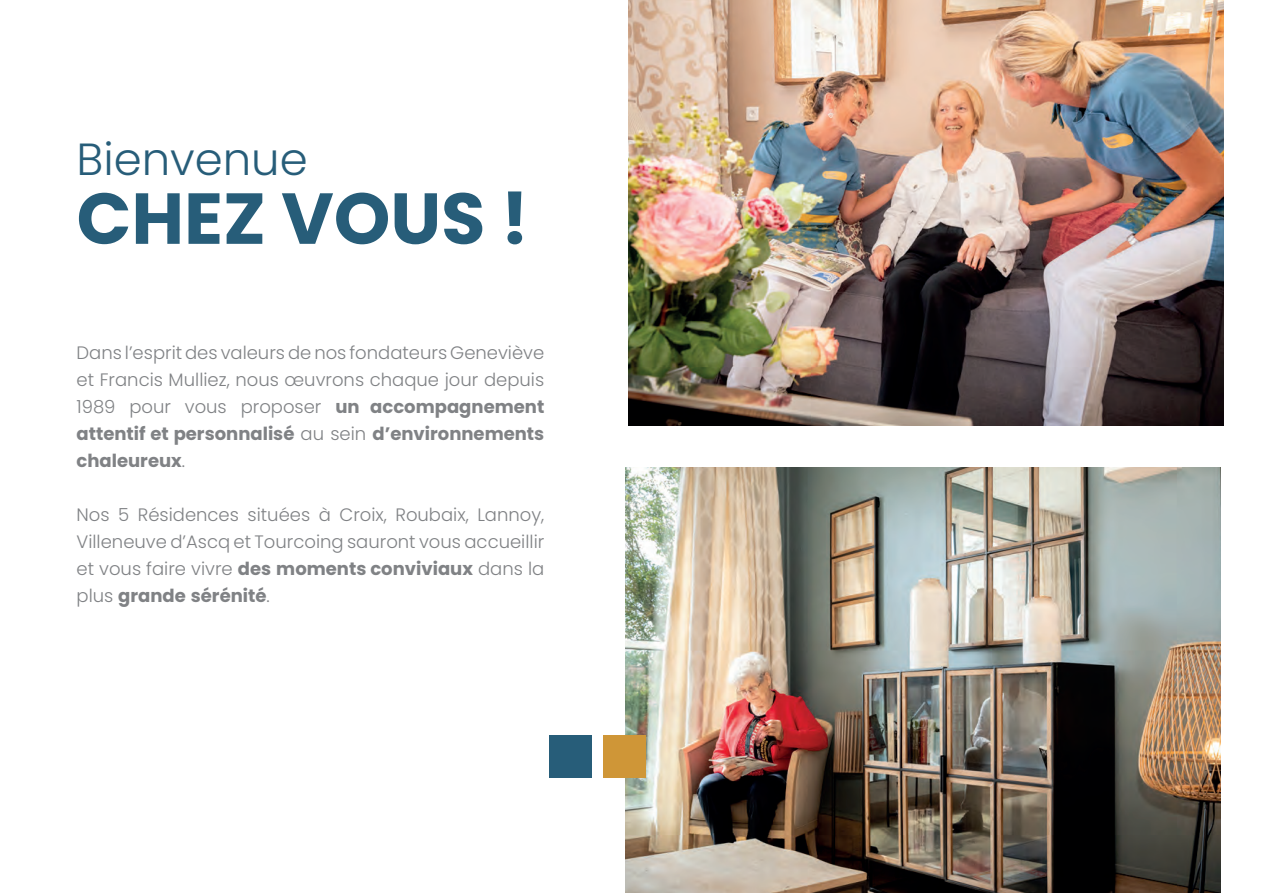
<style>
.page{position:relative;width:1263px;height:893px;background:#fff}
.page>*{position:absolute;margin:0;border:0;box-sizing:border-box;transform-origin:0 0}
.t1{font:700 72px "Poppins";color:#275d79}
.t2{font:300 45px "Poppins";color:#275d79}
.t3{font:300 18px/27px "Poppins";color:#808285;text-align:justify}
.s1{font-weight:700}
</style>
<div class="page">
<img style="left:628px;top:0;width:596px;height:425px">
<img style="left:625px;top:468px;width:595px;height:425px">
<div style="left:549px;top:736px;width:43px;height:42px;background:#275d79"></div>
<div style="left:603px;top:736px;width:43px;height:42px;background:#cf9637"></div>
<h2 class="t2" style="left:77px;top:133px;width:233px">Bienvenue</h2>
<h1 class="t1" style="left:77px;top:177px;width:454px">CHEZ VOUS !</h1>
<p class="t3" style="left:77px;top:339px;width:469px">Dans l’esprit des valeurs de nos fondateurs Geneviève et Francis Mulliez, nous œuvrons chaque jour depuis 1989 pour vous proposer <span class="s1">un accompagnement attentif et personnalisé</span> au sein <span class="s1">d’environnements chaleureux</span>.</p>
<p class="t3" style="left:77px;top:501px;width:469px">Nos 5 Résidences situées à Croix, Roubaix, Lannoy, Villeneuve d’Ascq et Tourcoing sauront vous accueillir et vous faire vivre <span class="s1">des moments conviviaux</span> dans la plus <span class="s1">grande sérénité</span>.</p>
</div>
